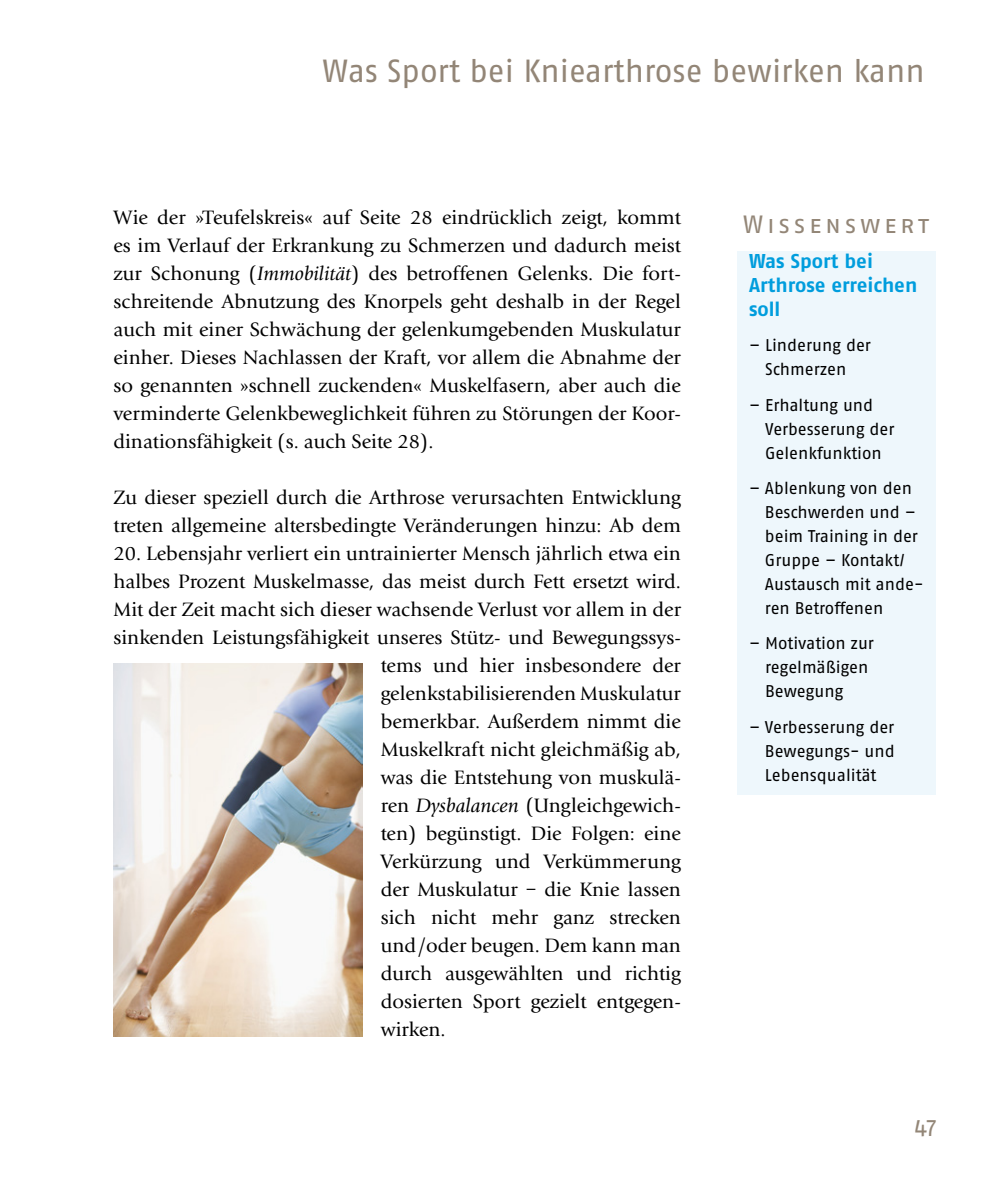
<style>
.page{position:relative;width:993px;height:1191px;background:#fff}
.page>*{position:absolute;margin:0;border:0;box-sizing:border-box;transform-origin:0 0}
.t1{font:32px "Fago Pro";color:#938677}
.Kasten_Überschrift{font:25px "Fago Pro";letter-spacing:.145em;color:#938677}
.t2{font:24px "Fago Pro";color:#938677}
.Giovanni_Block{font:20px/28px "Giovanni EF";color:#000;text-align:justify}
.Kasten_Innen{font:700 20px/24px "Fago Pro";color:#009ddd}
.Kasten_Kopie{font:17px/24px "Fago Pro";color:#000}
.s1{font-style:italic}
</style>
<div class="page">
<div style="left:737px;top:251px;width:198px;height:543px;background:#eef7fc"></div>
<img style="left:113px;top:663px;width:249px;height:373px">
<h1 class="t1" style="left:322px;top:52px;width:603px">Was Sport bei Kniearthrose bewirken kann</h1>
<p class="Giovanni_Block" style="left:113px;top:203px;width:568px">Wie der »Teufelskreis« auf Seite 28 eindrücklich zeigt, kommt es im Verlauf der Erkrankung zu Schmerzen und dadurch meist zur Schonung (<span class="s1">Immobilität</span>) des betroffenen Gelenks. Die fort&shy;schreitende Abnutzung des Knorpels geht deshalb in der Regel auch mit einer Schwächung der gelenkumgebenden Muskulatur einher. Dieses Nachlassen der Kraft, vor allem die Abnahme der so genannten »schnell zuckenden« Muskelfasern, aber auch die verminderte Gelenkbeweglichkeit führen zu Störungen der Koor&shy;dinationsfähigkeit (s. auch Seite 28).</p>
<p class="Giovanni_Block" style="left:113px;top:483px;width:568px">Zu dieser speziell durch die Arthrose verursachten Entwicklung treten allgemeine altersbedingte Veränderungen hinzu: Ab dem</p>
<p class="Giovanni_Block" style="left:113px;top:539px;width:568px">20. Lebensjahr verliert ein untrainierter Mensch jährlich etwa ein</p>
<p class="Giovanni_Block" style="left:113px;top:567px;width:568px">halbes Prozent Muskelmasse, das meist durch Fett ersetzt wird.</p>
<p class="Giovanni_Block" style="left:113px;top:595px;width:568px">Mit der Zeit macht sich dieser wachsende Verlust vor allem in der</p>
<p class="Giovanni_Block" style="left:113px;top:623px;width:568px">sinkenden Leistungsfähigkeit unseres Stütz- und Bewegungssys-</p>
<p class="Giovanni_Block" style="left:380px;top:651px;width:301px">tems und hier insbesondere der</p>
<p class="Giovanni_Block" style="left:380px;top:679px;width:301px">gelenkstabilisierenden Muskulatur</p>
<p class="Giovanni_Block" style="left:380px;top:707px;width:301px">bemerkbar. Außerdem nimmt die</p>
<p class="Giovanni_Block" style="left:380px;top:735px;width:301px">Muskelkraft nicht gleichmäßig ab,</p>
<p class="Giovanni_Block" style="left:380px;top:763px;width:301px">was die Entstehung von muskulä-</p>
<p class="Giovanni_Block" style="left:380px;top:791px;width:301px">ren <span class="s1">Dysbalancen</span> (Ungleichgewich-</p>
<p class="Giovanni_Block" style="left:380px;top:819px;width:301px">ten) begünstigt. Die Folgen: eine</p>
<p class="Giovanni_Block" style="left:380px;top:847px;width:301px">Verkürzung und Verkümmerung</p>
<p class="Giovanni_Block" style="left:380px;top:875px;width:301px">der Muskulatur – die Knie lassen</p>
<p class="Giovanni_Block" style="left:380px;top:903px;width:301px">sich nicht mehr ganz strecken</p>
<p class="Giovanni_Block" style="left:380px;top:931px;width:301px">und/oder beugen. Dem kann man</p>
<p class="Giovanni_Block" style="left:380px;top:959px;width:301px">durch ausgewählten und richtig</p>
<p class="Giovanni_Block" style="left:380px;top:987px;width:301px">dosierten Sport gezielt entgegen-</p>
<p class="Giovanni_Block" style="left:380px;top:1015px;width:66px">wirken.</p>
<p class="Kasten_Überschrift" style="left:743px;top:209px;width:187px">Wissenswert</p>
<p class="Kasten_Innen" style="left:748px;top:249px;width:170px">Was Sport bei<br>Arthrose erreichen soll</p>
<p class="Kasten_Kopie" style="left:748px;top:333px;width:123px;text-align:center">– Linderung der<br>Schmerzen</p>
<p class="Kasten_Kopie" style="left:764px;top:393px;width:131px;text-indent:-16px">– Erhaltung und<br>Verbesserung der<br>Gelenkfunktion</p>
<p class="Kasten_Kopie" style="left:764px;top:476px;width:157px;text-indent:-16px">– Ablenkung von den<br>Beschwerden und – beim Training in der<br>Gruppe – Kontakt/<br>Austausch mit ande&shy;ren Betroffenen</p>
<p class="Kasten_Kopie" style="left:764px;top:631px;width:110px;text-indent:-16px">– Motivation zur regelmäßigen<br>Bewegung</p>
<p class="Kasten_Kopie" style="left:764px;top:715px;width:131px;text-align:justify;text-indent:-16px">– Verbesserung der Bewegungs- und Lebensqualität</p>
<p class="t2" style="left:914px;top:1112px;width:23px">47</p>
</div>
